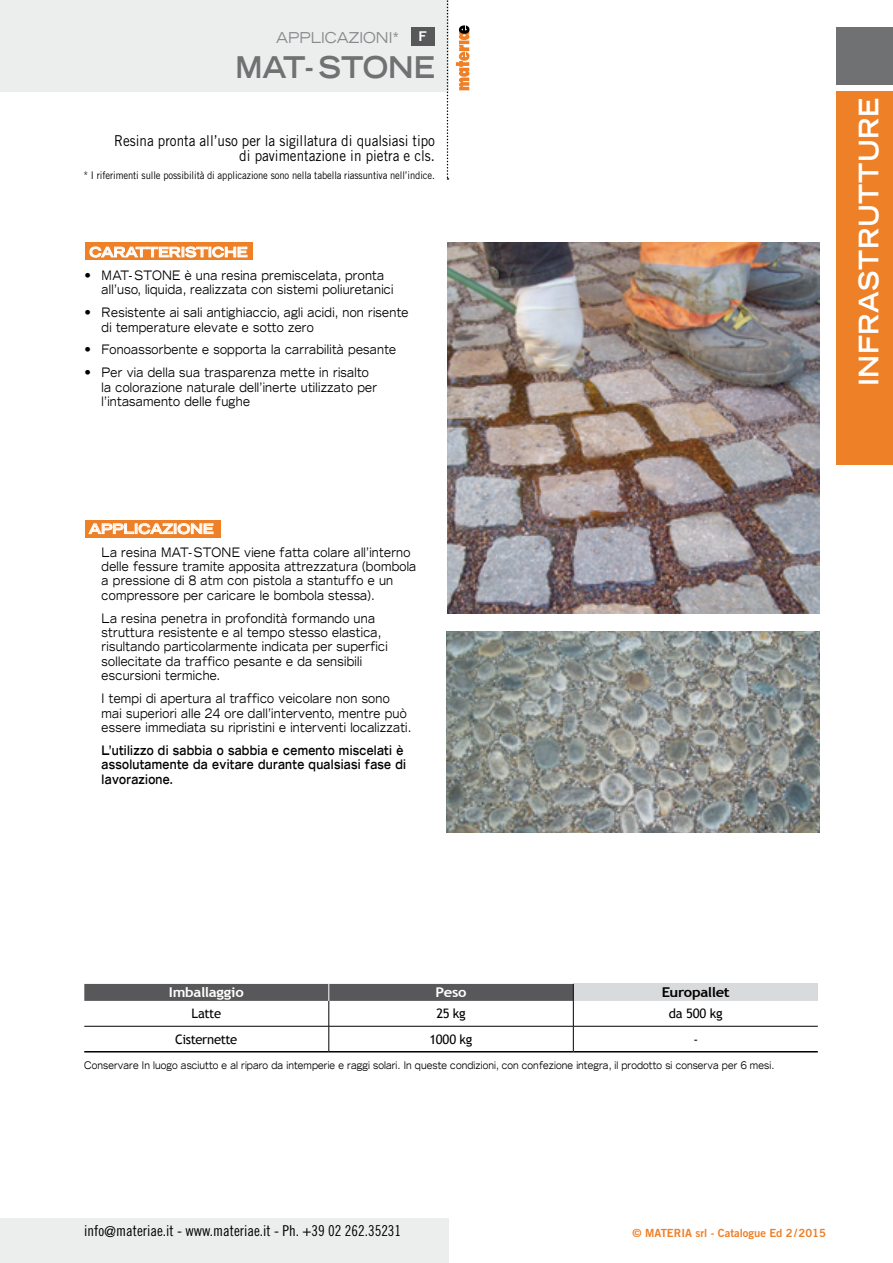
<style>
.page{position:relative;width:893px;height:1263px;background:#fff}
.page>*{position:absolute;margin:0;border:0;box-sizing:border-box;transform-origin:0 0}
.t1{font:700 expanded 30px "Trade Gothic LH";color:#707172;scale:.9 1}
.t2{font:700 expanded 27px "Trade Gothic LH";letter-spacing:.02em;color:#fff;scale:.9 1}
.t3{font:15px "Trade Gothic";color:#000;scale:.9 1}
.t4{font:15px "Trade Gothic Cond Eighteen";color:#000}
.t5{font:expanded 15px "Trade Gothic LH";color:#87888a;scale:.9 1}
.t6{font:700 expanded 13.5px "Trade Gothic LH";color:#fff}
.t7{font:700 13.5px "Trebuchet MS";letter-spacing:-.02em;color:#fff;scale:1.1 1}
.t8{font:700 13.5px "Trebuchet MS";letter-spacing:-.025em;color:#000;scale:1.1 1}
.t9{font:expanded 13.05px/14.4px "Trade Gothic LH";letter-spacing:.025em;color:#000;scale:.8 1}
.t10{font:expanded 13.05px/14.4px "Trade Gothic LH";letter-spacing:.025em;color:#000}
.t11{font:700 expanded 13.05px/14.4px "Trade Gothic LH";letter-spacing:.025em;color:#000;scale:.8 1}
.t12{font:13.05px "Trebuchet MS";letter-spacing:-.025em;color:#000}
.t13{font:11.25px "Trade Gothic Bold Two";color:#ee8027}
.t14{font:expanded 10.5px "Trade Gothic LH";letter-spacing:.01em;color:#000;scale:.8 1}
.t15{font:10.5px "Trade Gothic";letter-spacing:-.01em;color:#000;scale:.9 1}
</style>
<div class="page">
<div style="left:0;top:1218px;width:448px;height:45px;background:#eceded"></div>
<div style="left:837px;top:28px;width:56px;height:57px;background:#707172"></div>
<div style="left:837px;top:91px;width:56px;height:374px;background:#ee8027"></div>
<div style="left:0;top:0;width:448px;height:91px;background:#eceded"></div>
<svg style="left:85px;top:242px;width:167px;height:18px"></svg>
<svg style="left:447px;top:0;width:1px;height:180px"></svg>
<svg style="left:456px;top:25px;width:13px;height:65px"></svg>
<div style="left:411px;top:27px;width:24px;height:19px;background:#58585a"></div>
<img style="left:446px;top:631px;width:374px;height:201px">
<img style="left:448px;top:242px;width:372px;height:372px">
<svg style="left:84px;top:984px;width:734px;height:67px"></svg>
<hr style="left:84px;top:1051px;width:245px;height:1px;background:#000">
<hr style="left:329px;top:1051px;width:244px;height:1px;background:#000">
<hr style="left:573px;top:1051px;width:245px;height:1px;background:#000">
<div style="left:85px;top:520px;width:136px;height:18px;background:#ee8027"></div>
<svg style="left:90px;top:247px;width:157px;height:10px;background:#f5b785"></svg>
<svg style="left:89px;top:523px;width:124px;height:11px"></svg>
<p class="t5" style="left:276px;top:27px;width:138px">APPLICAZIONI*</p>
<p class="t7" style="left:419px;top:28px;width:9px">F</p>
<p class="t1" style="left:235px;top:48px;width:223px">MAT- STONE</p>
<p class="t3" style="left:114px;top:132px;width:358px">Resina pronta all’uso per la sigillatura di qualsiasi tipo</p>
<p class="t3" style="left:239px;top:147px;width:219px">di pavimentazione in pietra e cls.</p>
<p class="t15" style="left:84px;top:169px;width:392px">* I riferimenti sulle possibilità di applicazione sono nella tabella riassuntiva nell’indice.</p>
<p class="t6" style="left:89px;top:243px;width:159px">CARATTERISTICHE</p>
<p class="t10" style="left:102px;top:268px;width:293px;text-indent:-17px">• MAT- STONE è una resina premiscelata, pronta all’uso, liquida, realizzata con sistemi poliuretanici</p>
<p class="t10" style="left:102px;top:305px;width:308px;text-indent:-17px">• Resistente ai sali antighiaccio, agli acidi, non risente di temperature elevate e sotto zero</p>
<p class="t10" style="left:85px;top:342px;width:313px">• Fonoassorbente e sopporta la carrabilità pesante</p>
<p class="t10" style="left:102px;top:365px;width:277px;text-indent:-17px">• Per via della sua trasparenza mette in risalto la colorazione naturale dell’inerte utilizzato per l’intasamento delle fughe</p>
<p class="t6" style="left:89px;top:520px;width:126px">APPLICAZIONE</p>
<p class="t9" style="left:102px;top:544px;width:395px">La resina MAT- STONE viene fatta colare all’interno delle fessure tramite apposita attrezzatura (bombola a pressione di 8 atm con pistola a stantuffo e un compressore per caricare le bombola stessa).</p>
<p class="t9" style="left:102px;top:610px;width:359px">La resina penetra in profondità formando una struttura resistente e al tempo stesso elastica, risultando particolarmente indicata per superfici sollecitate da traffico pesante e da sensibili escursioni termiche.</p>
<p class="t9" style="left:102px;top:691px;width:389px">I tempi di apertura al traffico veicolare non sono mai superiori alle 24 ore dall’intervento, mentre può essere immediata su ripristini e interventi localizzati.</p>
<p class="t11" style="left:102px;top:743px;width:382px">L’utilizzo di sabbia o sabbia e cemento miscelati è assolutamente da evitare durante qualsiasi fase di lavorazione.</p>
<h2 class="t2" style="left:851px;top:386px;width:322px;rotate:-90deg">INFRASTRUTTURE</h2>
<p class="t7" style="left:169px;top:984px;width:70px">Imballaggio</p>
<p class="t7" style="left:435px;top:984px;width:30px">Peso</p>
<p class="t8" style="left:662px;top:984px;width:63px">Europallet</p>
<p class="t12" style="left:192px;top:1006px;width:31px">Latte</p>
<p class="t12" style="left:436px;top:1006px;width:31px">25 kg</p>
<p class="t12" style="left:669px;top:1006px;width:55px">da 500 kg</p>
<p class="t12" style="left:175px;top:1031px;width:64px">Cisternette</p>
<p class="t12" style="left:430px;top:1031px;width:44px">1000 kg</p>
<p class="t12" style="left:693px;top:1031px;width:6px">-</p>
<p class="t14" style="left:84px;top:1059px;width:864px">Conservare In luogo asciutto e al riparo da intemperie e raggi solari. In queste condizioni, con confezione integra, il prodotto si conserva per 6 mesi.</p>
<p class="t4" style="left:84px;top:1222px;width:318px">info@materiae.it - www.materiae.it - Ph. +39 02 262.35231</p>
<p class="t13" style="left:633px;top:1226px;width:195px">© MATERIA srl - Catalogue Ed 2/2015</p>
</div>
